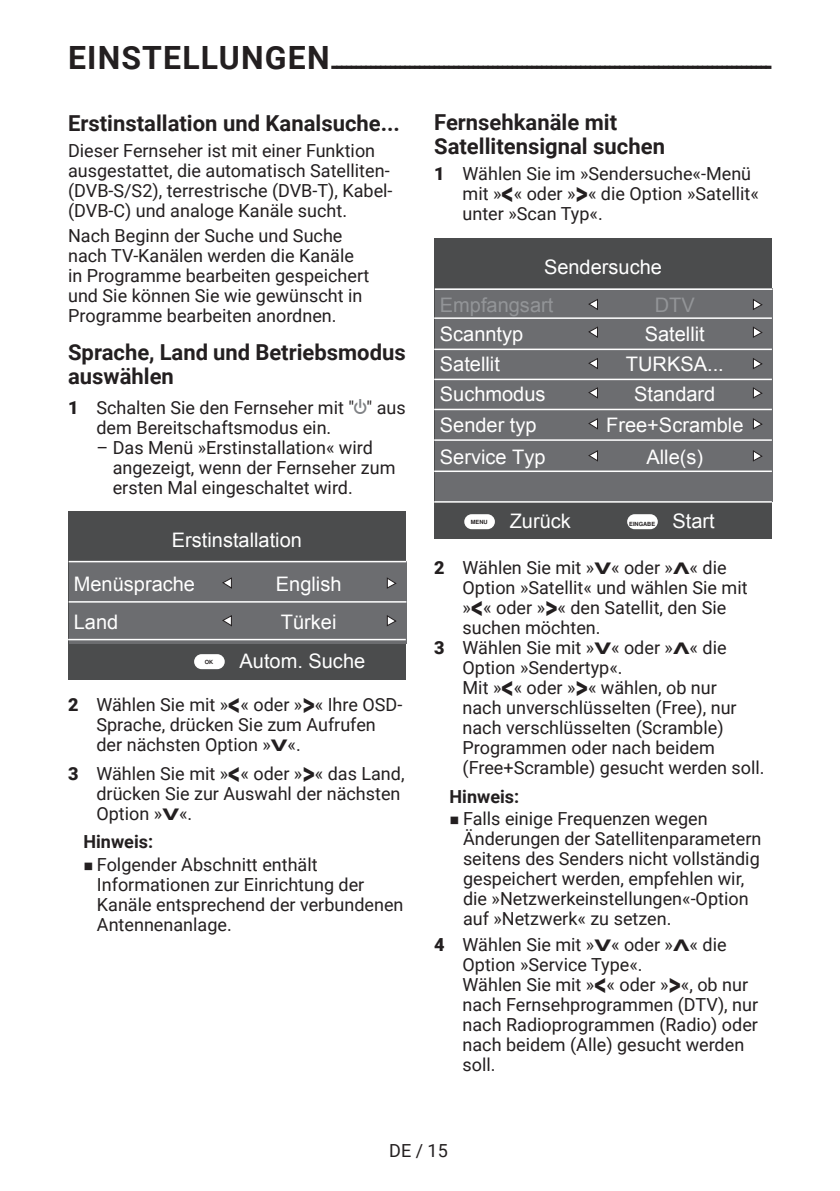
<style>
.page{position:relative;width:840px;height:1191px;background:#fff}
.page>*{position:absolute;margin:0;border:0;box-sizing:border-box;transform-origin:0 0}
.t1{font:700 24px "Futura TOT";color:#231f20}
.t2{font:700 22px/24px "Roboto";color:#231f20}
.t3{font:20px "Arial";color:#fff}
.t4{font:20px "Arial";color:#939598}
.t5{font:18px/20px "Roboto";color:#231f20}
.t6{font:700 18px "Roboto";color:#231f20}
.t7{font:700 8px "Win Soft Pro";color:#231f20}
.t8{font:7px "Grund Son Se";color:#231f20}
.s1{font-family:"Roboto";font-size:32px}
.s2{font-weight:900}
.s3{font-family:"Grund Son Vi";font-size:24px;color:#808285}
.s4{font-weight:700;font-size:32px}
.s5{font-weight:700;font-size:16px}
</style>
<div class="page">
<div style="left:68px;top:511px;width:338px;height:169px;background:#4b4c4d"></div>
<div style="left:194px;top:654px;width:31px;height:15px;background:#fff;border-radius:8px"></div>
<div style="left:69px;top:561px;width:337px;height:41px;background:#6c6d70"></div>
<div style="left:69px;top:602px;width:337px;height:41px;background:#6c6d70"></div>
<svg style="left:222px;top:577px;width:10px;height:12px"></svg>
<svg style="left:386px;top:577px;width:10px;height:12px"></svg>
<svg style="left:222px;top:615px;width:10px;height:11px"></svg>
<svg style="left:386px;top:615px;width:10px;height:11px"></svg>
<hr style="left:69px;top:561px;width:337px;height:1px;background:#fff">
<hr style="left:69px;top:601px;width:337px;height:1px;background:#fff">
<hr style="left:68px;top:639px;width:337px;height:1px;background:#fff">
<div style="left:434px;top:238px;width:337px;height:300px;background:#4b4c4d"></div>
<div style="left:464px;top:514px;width:30px;height:15px;background:#fff;border-radius:8px"></div>
<div style="left:626px;top:514px;width:31px;height:15px;background:#fff;border-radius:8px"></div>
<div style="left:434px;top:288px;width:338px;height:214px;background:#6c6d70"></div>
<svg style="left:588px;top:299px;width:9px;height:11px"></svg>
<svg style="left:753px;top:299px;width:9px;height:11px"></svg>
<svg style="left:588px;top:451px;width:9px;height:10px"></svg>
<svg style="left:753px;top:450px;width:9px;height:11px"></svg>
<svg style="left:588px;top:418px;width:9px;height:11px"></svg>
<svg style="left:753px;top:418px;width:9px;height:11px"></svg>
<svg style="left:588px;top:388px;width:9px;height:10px"></svg>
<svg style="left:753px;top:387px;width:9px;height:12px"></svg>
<svg style="left:588px;top:327px;width:9px;height:10px"></svg>
<svg style="left:753px;top:326px;width:9px;height:12px"></svg>
<svg style="left:588px;top:358px;width:9px;height:11px"></svg>
<svg style="left:753px;top:358px;width:9px;height:11px"></svg>
<hr style="left:434px;top:288px;width:338px;height:2px;background:#fff">
<hr style="left:434px;top:317px;width:337px;height:2px;background:#fff">
<hr style="left:434px;top:348px;width:337px;height:2px;background:#fff">
<hr style="left:434px;top:379px;width:337px;height:1px;background:#fff">
<hr style="left:434px;top:409px;width:337px;height:1px;background:#fff">
<hr style="left:434px;top:439px;width:337px;height:2px;background:#fff">
<hr style="left:434px;top:470px;width:337px;height:2px;background:#fff">
<hr style="left:434px;top:501px;width:337px;height:1px;background:#fff">
<h1 class="t1" style="left:68px;top:50px;width:704px"><span class="s1">EINSTELLUNGEN</span>-------------------------------------------------------------------------------------------</h1>
<p class="t2" style="left:68px;top:110px;width:333px">Erstinstallation und Kanalsuche...</p>
<p class="t5" style="left:68px;top:139px;width:326px">Dieser Fernseher ist mit einer Funktion ausgestattet, die automatisch Satelliten-(DVB-S/S2), terrestrische (DVB-T), Kabel-(DVB-C) und analoge Kanäle sucht.</p>
<p class="t5" style="left:68px;top:225px;width:302px">Nach Beginn der Suche und Suche nach TV-Kanälen werden die Kanäle in Programme bearbeiten gespeichert und Sie können Sie wie gewünscht in Programme bearbeiten anordnen.</p>
<p class="t2" style="left:68px;top:340px;width:339px">Sprache, Land und Betriebsmodus auswählen</p>
<p class="t5" style="left:96px;top:397px;width:310px;text-indent:-28px"><span class="s2">1</span> Schalten Sie den Fernseher mit "<span class="s3">8</span>" aus dem Bereitschaftsmodus ein.</p>
<p class="t5" style="left:113px;top:437px;width:284px;text-indent:-16px">– Das Menü »Erstinstallation« wird angezeigt, wenn der Fernseher zum ersten Mal eingeschaltet wird.</p>
<p class="t3" style="left:172px;top:527px;width:132px">Erstinstallation</p>
<p class="t3" style="left:74px;top:570px;width:123px">Menüsprache</p>
<p class="t3" style="left:276px;top:570px;width:67px">English</p>
<p class="t3" style="left:74px;top:609px;width:46px">Land</p>
<p class="t3" style="left:281px;top:609px;width:57px">Türkei</p>
<p class="t7" style="left:205px;top:656px;width:10px">OK</p>
<p class="t3" style="left:239px;top:647px;width:127px">Autom. Suche</p>
<p class="t5" style="left:96px;top:694px;width:307px;text-indent:-28px"><span class="s2">2</span> Wählen Sie mit »<span class="s4">&lt;</span>« oder »<span class="s4">&gt;</span>« Ihre OSD-<br>Sprache, drücken Sie zum Aufrufen der nächsten Option »<span class="s5">V</span>«.</p>
<p class="t5" style="left:96px;top:762px;width:309px;text-indent:-28px"><span class="s2">3</span> Wählen Sie mit »<span class="s4">&lt;</span>« oder »<span class="s4">&gt;</span>« das Land, drücken Sie zur Auswahl der nächsten<br>Option »<span class="s5">V</span>«.</p>
<p class="t6" style="left:83px;top:829px;width:71px">Hinweis:</p>
<p class="t8" style="left:83px;top:862px;width:11px">7</p>
<p class="t5" style="left:97px;top:854px;width:308px">Folgender Abschnitt enthält<br>Informationen zur Einrichtung der<br>Kanäle entsprechend der verbundenen<br>Antennenanlage.</p>
<p class="t2" style="left:434px;top:109px;width:232px">Fernsehkanäle mit<br>Satellitensignal suchen</p>
<p class="t5" style="left:462px;top:162px;width:297px;text-indent:-28px"><span class="s2">1</span> Wählen Sie im »Sendersuche«-Menü mit »<span class="s4">&lt;</span>« oder »<span class="s4">&gt;</span>« die Option »Satellit« unter »Scan Typ«.</p>
<p class="t3" style="left:543px;top:254px;width:119px">Sendersuche</p>
<p class="t4" style="left:439px;top:292px;width:115px">Empfangsart</p>
<p class="t4" style="left:654px;top:292px;width:41px">DTV</p>
<p class="t3" style="left:439px;top:321px;width:85px">Scanntyp</p>
<p class="t3" style="left:644px;top:321px;width:62px">Satellit</p>
<p class="t3" style="left:439px;top:351px;width:62px">Satellit</p>
<p class="t3" style="left:625px;top:351px;width:99px">TURKSA...</p>
<p class="t3" style="left:439px;top:380px;width:107px">Suchmodus</p>
<p class="t3" style="left:633px;top:380px;width:83px">Standard</p>
<p class="t3" style="left:439px;top:411px;width:98px">Sender typ</p>
<p class="t3" style="left:605px;top:411px;width:139px">Free+Scramble</p>
<p class="t3" style="left:439px;top:443px;width:107px">Service Typ</p>
<p class="t3" style="left:646px;top:443px;width:58px">Alle(s)</p>
<p class="t3" style="left:509px;top:507px;width:63px">Zurück</p>
<p class="t3" style="left:672px;top:507px;width:44px">Start</p>
<p class="t7" style="left:470px;top:516px;width:18px">MENU</p>
<p class="t7" style="left:629px;top:518px;width:27px">EINGABE</p>
<p class="t5" style="left:434px;top:557px;width:294px"><span class="s2">2</span> Wählen Sie mit »<span class="s5">V</span>« oder »<span class="s5">Λ</span>« die</p>
<p class="t5" style="left:462px;top:577px;width:286px">Option »Satellit« und wählen Sie mit</p>
<p class="t5" style="left:462px;top:597px;width:265px">»<span class="s4">&lt;</span>« oder »<span class="s4">&gt;</span>« den Satellit, den Sie</p>
<p class="t5" style="left:462px;top:617px;width:139px">suchen möchten.</p>
<p class="t5" style="left:434px;top:637px;width:294px"><span class="s2">3</span> Wählen Sie mit »<span class="s5">V</span>« oder »<span class="s5">Λ</span>« die</p>
<p class="t5" style="left:462px;top:657px;width:161px">Option »Sendertyp«.</p>
<p class="t5" style="left:462px;top:677px;width:256px">Mit »<span class="s4">&lt;</span>« oder »<span class="s4">&gt;</span>« wählen, ob nur</p>
<p class="t5" style="left:462px;top:697px;width:275px">nach unverschlüsselten (Free), nur</p>
<p class="t5" style="left:462px;top:717px;width:262px">nach verschlüsselten (Scramble)</p>
<p class="t5" style="left:462px;top:737px;width:254px">Programmen oder nach beidem</p>
<p class="t5" style="left:462px;top:757px;width:303px">(Free+Scramble) gesucht werden soll.</p>
<p class="t6" style="left:449px;top:783px;width:71px">Hinweis:</p>
<p class="t8" style="left:449px;top:817px;width:11px">7</p>
<p class="t5" style="left:463px;top:808px;width:300px">Falls einige Frequenzen wegen Änderungen der Satellitenparametern seitens des Senders nicht vollständig gespeichert werden, empfehlen wir, die »Netzwerkeinstellungen«-Option auf »Netzwerk« zu setzen.</p>
<p class="t5" style="left:462px;top:934px;width:297px;text-indent:-28px"><span class="s2">4</span> Wählen Sie mit »<span class="s5">V</span>« oder »<span class="s5">Λ</span>« die<br>Option »Service Type«.<br>Wählen Sie mit »<span class="s4">&lt;</span>« oder »<span class="s4">&gt;</span>«, ob nur nach Fernsehprogrammen (DTV), nur nach Radioprogrammen (Radio) oder nach beidem (Alle) gesucht werden soll.</p>
<p class="t5" style="left:389px;top:1140px;width:60px">DE / 15</p>
</div>
